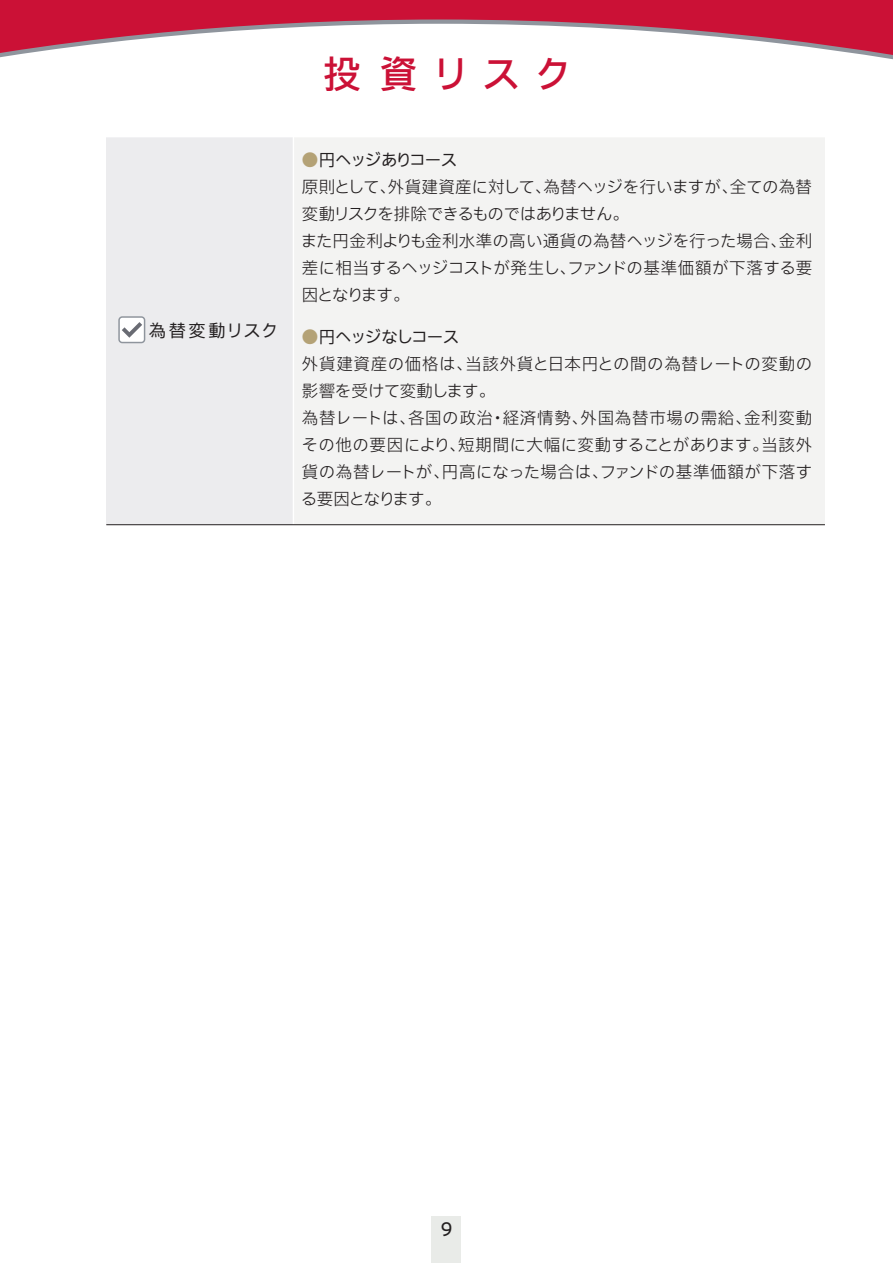
<style>
.page{position:relative;width:893px;height:1263px;background:#fff}
.page>*{position:absolute;margin:0;border:0;box-sizing:border-box;transform-origin:0 0}
.t1{font:500 37.5px "Iwa UCDA Goth Std";letter-spacing:.385em;color:#cb1136}
.t2{font:100 18px "Iwa UCDA Goth Std";color:#231f20}
.t3{font:100 17.25px "Iwa UCDA Goth Std";letter-spacing:.095em;color:#231f20}
.t4{font:300 16.5px/27px "Iwa UCDA Goth Std";letter-spacing:.03em;color:#231f20}
.t5{font:300 16.5px/27px "Iwa UCDA Goth Std";letter-spacing:-.015em;color:#231f20}
.s1{font-weight:100;color:#b4a276}
.s2{font-weight:100}
</style>
<div class="page">
<div style="left:432px;top:1216px;width:29px;height:47px;background:#e9ebe8"></div>
<svg style="left:0;top:0;width:893px;height:60px;fill:#cb1136"></svg>
<div style="left:293px;top:136px;width:532px;height:389px;background:#f3f3f2"></div>
<div style="left:106px;top:136px;width:187px;height:389px;background:#ececee"></div>
<hr style="left:104px;top:135px;width:723px;height:2px;background:#fff">
<div style="left:119px;top:317px;width:26px;height:25px;background:#fff;border-radius:3px"></div>
<div style="left:118px;top:316px;width:27px;height:27px;border:1px solid #8f959d;border-radius:3px"></div>
<svg style="left:122px;top:322px;width:20px;height:16px"></svg>
<hr style="left:293px;top:136px;width:1px;height:389px;background:#fff">
<hr style="left:106px;top:524px;width:719px;height:1px;background:#231f20">
<p class="t3" style="left:149px;top:318px;width:131px">為替変動リスク</p>
<h1 class="t1" style="left:324px;top:46px;width:250px">投資リスク</h1>
<p class="t5" style="left:301px;top:146px;width:513px"><span class="s1">●</span><span class="s2">円ヘッジありコース<br></span>原則として、外貨建資産に対して、為替ヘッジを行いますが、全ての為替変動リスクを排除できるものではありません。<br>また円金利よりも金利水準の高い通貨の為替ヘッジを行った場合、金利差に相当するヘッジコストが発生し、ファンドの基準価額が下落する要因となります。</p>
<p class="t4" style="left:301px;top:323px;width:513px"><span class="s1">●</span><span class="s2">円ヘッジなしコース<br></span>外貨建資産の価格は、当該外貨と日本円との間の為替レートの変動の影響を受けて変動します。<br>為替レートは、各国の政治・経済情勢、外国為替市場の需給、金利変動その他の要因により、短期間に大幅に変動することがあります。当該外貨の為替レートが、円高になった場合は、ファンドの基準価額が下落する要因となります。</p>
<p class="t2" style="left:440px;top:1216px;width:14px">9</p>
</div>
